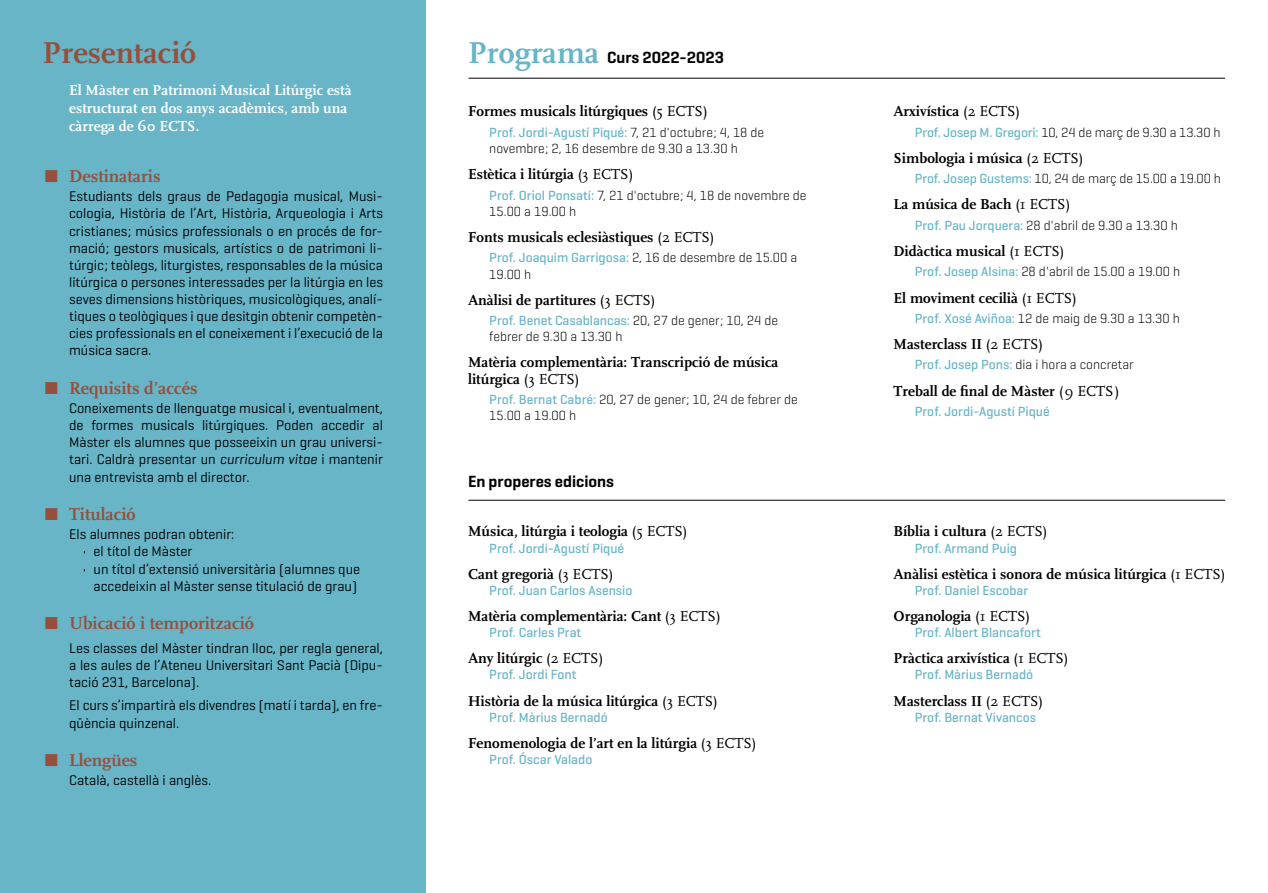
<style>
.page{position:relative;width:1268px;height:893px;background:#fff}
.page>*{position:absolute;margin:0;border:0;box-sizing:border-box;transform-origin:0 0}
.t1{font:700 31.5px "FF Scala";color:#95503d}
.t2{font:700 18px "FF Scala";color:#95503d}
.t3{font:600 16.5px "Geogrotesque";color:#000}
.t4{font:700 15px/16.5px "FF Scala";color:#000}
.t5{font:700 15px/18px "FF Scala";color:#fff}
.t6{font:14.25px/17.1px "Geogrotesque";color:#000;text-align:justify}
.t7{font:300 13.5px/16.2px "Geogrotesque";color:#000}
.t8{font:500 13.5px "Geogrotesque";color:#68b5c8}
.s1{font-family:"FF Scala";font-weight:700;font-size:31.5px;color:#68b5c8}
.s2{font-style:italic}
.s3{font-weight:400}
.s4{font-weight:500;color:#68b5c8}
.s5{font-family:"FF Scala Caps";font-weight:400}
</style>
<div class="page">
<div style="left:0;top:0;width:425px;height:893px;background:#68b5c8"></div>
<hr style="left:468px;top:78px;width:756px;height:1px;background:#000">
<hr style="left:468px;top:500px;width:756px;height:1px;background:#000">
<h1 class="t1" style="left:43px;top:35px;width:155px">Presentació</h1>
<p class="t3" style="left:468px;top:47px;width:257px"><span class="s1">Programa</span> Curs 2022-2023</p>
<p class="t5" style="left:69px;top:81px;width:284px">El Màster en Patrimoni Musical Litúrgic està estructurat en dos anys acadèmics, amb una càrrega de 60 ECTS.</p>
<p class="t2" style="left:43px;top:166px;width:119px">π Destinataris</p>
<p class="t6" style="left:69px;top:188px;width:315px">Estudiants dels graus de Pedagogia musical, Musi&shy;cologia, Història de l’Art, Història, Arqueologia i Arts cristianes; músics professionals o en procés de for&shy;mació; gestors musicals, artístics o de patrimoni li&shy;túrgic; teòlegs, liturgistes, responsables de la música litúrgica o persones interessades per la litúrgia en les seves dimensions històriques, musicològiques, analí&shy;tiques o teològiques i que desitgin obtenir competèn&shy;cies professionals en el coneixement i l’execució de la música sacra.</p>
<p class="t2" style="left:43px;top:378px;width:157px">π Requisits d’accés</p>
<p class="t6" style="left:69px;top:399px;width:315px">Coneixements de llenguatge musical i, eventualment, de formes musicals litúrgiques. Poden accedir al Màster els alumnes que posseeixin un grau universi&shy;tari. Caldrà presentar un <span class="s2">curriculum vitae</span> i mantenir una entrevista amb el director.</p>
<p class="t2" style="left:43px;top:504px;width:95px">π Titulació</p>
<p class="t6" style="left:69px;top:525px;width:167px">Els alumnes podran obtenir:</p>
<p class="t6" style="left:83px;top:543px;width:111px">• el títol de Màster</p>
<p class="t6" style="left:83px;top:560px;width:279px;text-align:center">• un títol d’extensió universitària (alumnes que accedeixin al Màster sense titulació de grau)</p>
<p class="t2" style="left:43px;top:613px;width:213px">π Ubicació i temporització</p>
<p class="t6" style="left:69px;top:639px;width:315px">Les classes del Màster tindran lloc, per regla general, a les aules de l’Ateneu Universitari Sant Pacià (Dipu&shy;tació 231, Barcelona).</p>
<p class="t6" style="left:69px;top:697px;width:315px">El curs s’impartirà els divendres (matí i tarda), en fre&shy;qüència quinzenal.</p>
<p class="t2" style="left:43px;top:750px;width:96px">π Llengües</p>
<p class="t6" style="left:69px;top:771px;width:144px">Català, castellà i anglès.</p>
<p class="t4" style="left:468px;top:103px;width:241px">Formes musicals litúrgiques <span class="s3">(5 ECTS)</span></p>
<p class="t7" style="left:489px;top:124px;width:276px"><span class="s4">Prof. Jordi-Agustí Piqué:</span> 7, 21 d'octubre; 4, 18 de novembre; 2, 16 desembre de 9.30 a 13.30 h</p>
<p class="t4" style="left:468px;top:166px;width:167px">Estètica i litúrgia <span class="s3">(3 ECTS)</span></p>
<p class="t7" style="left:489px;top:186px;width:318px"><span class="s4">Prof. Oriol Ponsatí:</span> 7, 21 d'octubre; 4, 18 de novembre de<br>15.00 a 19.00 h</p>
<p class="t4" style="left:468px;top:229px;width:248px">Fonts musicals eclesiàstiques <span class="s3">(2 ECTS)</span></p>
<p class="t7" style="left:489px;top:249px;width:309px"><span class="s4">Prof. Joaquim Garrigosa:</span> 2, 16 de desembre de 15.00 a<br>19.00 h</p>
<p class="t4" style="left:468px;top:292px;width:189px">Anàlisi de partitures <span class="s3">(3 ECTS)</span></p>
<p class="t7" style="left:489px;top:312px;width:290px"><span class="s4">Prof. Benet Casablancas:</span> 20, 27 de gener; 10, 24 de febrer de 9.30 a 13.30 h</p>
<p class="t4" style="left:468px;top:354px;width:312px">Matèria complementària: Transcripció de música litúrgica <span class="s3">(3 ECTS)</span></p>
<p class="t7" style="left:489px;top:391px;width:310px"><span class="s4">Prof. Bernat Cabré:</span> 20, 27 de gener; 10, 24 de febrer de<br>15.00 a 19.00 h</p>
<p class="t3" style="left:468px;top:471px;width:147px">En properes edicions</p>
<p class="t4" style="left:468px;top:523px;width:221px">Música, litúrgia i teologia <span class="s3">(5 ECTS)</span></p>
<p class="t8" style="left:489px;top:540px;width:136px">Prof. Jordi-Agustí Piqué</p>
<p class="t4" style="left:468px;top:566px;width:147px">Cant gregorià <span class="s3">(3 ECTS)</span></p>
<p class="t8" style="left:489px;top:582px;width:145px">Prof. Juan Carlos Asensio</p>
<p class="t4" style="left:468px;top:608px;width:254px">Matèria complementària: Cant <span class="s3">(3 ECTS)</span></p>
<p class="t8" style="left:489px;top:624px;width:93px">Prof. Carles Prat</p>
<p class="t4" style="left:468px;top:650px;width:137px">Any litúrgic <span class="s3">(2 ECTS)</span></p>
<p class="t8" style="left:489px;top:666px;width:89px">Prof. Jordi Font</p>
<p class="t4" style="left:468px;top:692px;width:251px">Història de la música litúrgica <span class="s3">(3 ECTS)</span></p>
<p class="t8" style="left:489px;top:709px;width:120px">Prof. Màrius Bernadó</p>
<p class="t4" style="left:468px;top:735px;width:290px">Fenomenologia de l’art en la litúrgia <span class="s3">(3 ECTS)</span></p>
<p class="t8" style="left:489px;top:751px;width:104px">Prof. Óscar Valado</p>
<p class="t4" style="left:893px;top:103px;width:128px">Arxivística <span class="s3">(2 ECTS)</span></p>
<p class="t7" style="left:914px;top:124px;width:307px"><span class="s4">Prof. Josep M. Gregori:</span> 10, 24 de març de 9.30 a 13.30 h</p>
<p class="t4" style="left:893px;top:150px;width:191px">Simbologia i música <span class="s3">(2 ECTS)</span></p>
<p class="t7" style="left:914px;top:170px;width:307px"><span class="s4">Prof. Josep Gustems:</span> 10, 24 de març de 15.00 a 19.00 h</p>
<p class="t4" style="left:893px;top:196px;width:178px">La música de Bach <span class="s3">(1 ECTS)</span></p>
<p class="t7" style="left:914px;top:217px;width:264px"><span class="s4">Prof. Pau Jorquera:</span> 28 d'abril de 9.30 a 13.30 h</p>
<p class="t4" style="left:893px;top:243px;width:172px">Didàctica musical <span class="s3">(1 ECTS)</span></p>
<p class="t7" style="left:914px;top:263px;width:267px"><span class="s4">Prof. Josep Alsina:</span> 28 d'abril de 15.00 a 19.00 h</p>
<p class="t4" style="left:893px;top:289px;width:185px">El moviment cecilià <span class="s3">(1 ECTS)</span></p>
<p class="t7" style="left:914px;top:310px;width:266px"><span class="s4">Prof. Xosé Aviñoa:</span> 12 de maig de 9.30 a 13.30 h</p>
<p class="t4" style="left:893px;top:336px;width:151px">Masterclass II <span class="s3">(2 ECTS)</span></p>
<p class="t7" style="left:914px;top:356px;width:220px"><span class="s4">Prof. Josep Pons:</span> dia i hora a concretar</p>
<p class="t4" style="left:893px;top:382px;width:228px">Treball de final de Màster <span class="s5">(9 ECTS)</span></p>
<p class="t8" style="left:914px;top:403px;width:136px">Prof. Jordi-Agustí Piqué</p>
<p class="t4" style="left:893px;top:523px;width:155px">Bíblia i cultura <span class="s3">(2 ECTS)</span></p>
<p class="t8" style="left:914px;top:540px;width:104px">Prof. Armand Puig</p>
<p class="t4" style="left:893px;top:566px;width:333px">Anàlisi estètica i sonora de música litúrgica <span class="s3">(1 ECTS)</span></p>
<p class="t8" style="left:914px;top:582px;width:115px">Prof. Daniel Escobar</p>
<p class="t4" style="left:893px;top:608px;width:138px">Organologia <span class="s3">(1 ECTS)</span></p>
<p class="t8" style="left:914px;top:624px;width:127px">Prof. Albert Blancafort</p>
<p class="t4" style="left:893px;top:650px;width:176px">Pràctica arxivística <span class="s3">(1 ECTS)</span></p>
<p class="t8" style="left:914px;top:666px;width:120px">Prof. Màrius Bernadó</p>
<p class="t4" style="left:893px;top:692px;width:151px">Masterclass II <span class="s3">(2 ECTS)</span></p>
<p class="t8" style="left:914px;top:709px;width:123px">Prof. Bernat Vivancos</p>
</div>
